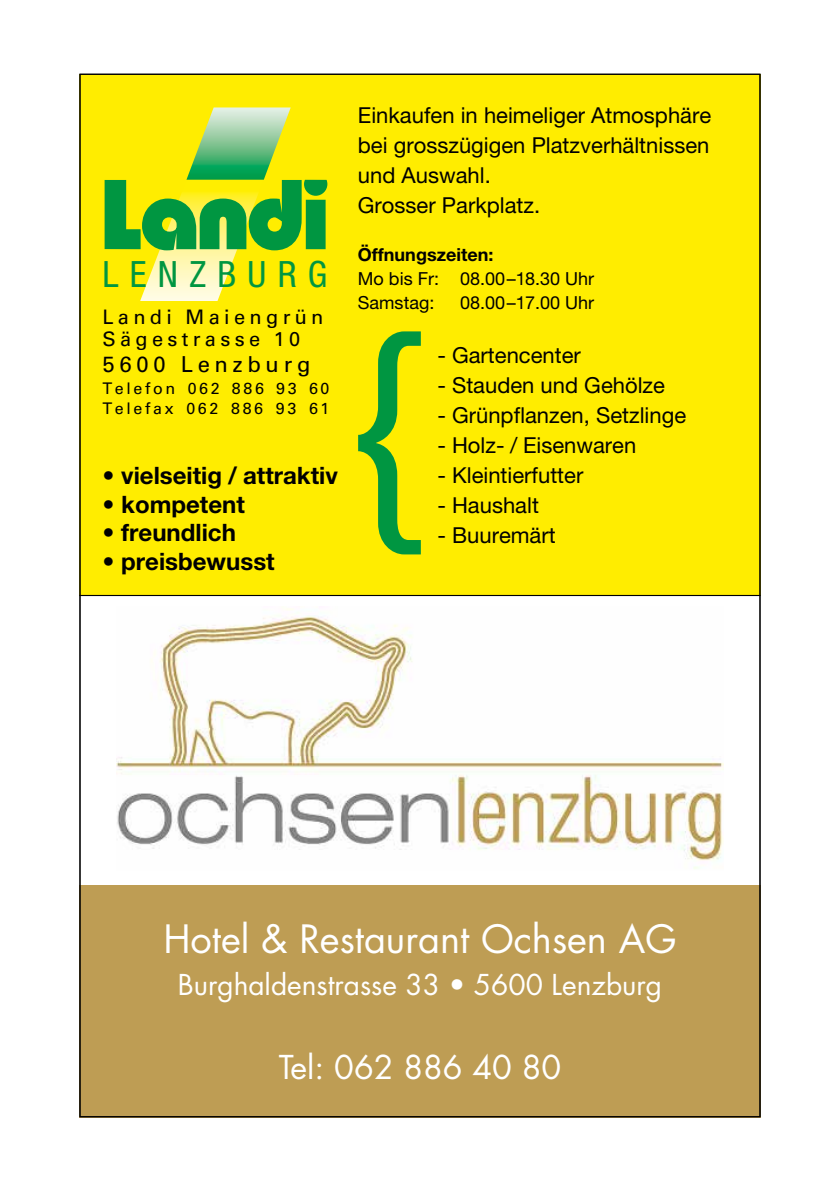
<style>
.page{position:relative;width:840px;height:1191px;background:#fff}
.page>*{position:absolute;margin:0;border:0;box-sizing:border-box;transform-origin:0 0}
.t1{font:240px "Helvetica Neue";color:#009641}
.t2{font:38px "Futura";color:#fff}
.t3{font:condensed 36.2px "Helvetica Neue";letter-spacing:.31em;color:#009641}
.t4{font:32px "Futura";color:#fff}
.t5{font:28px "Futura";color:#fff}
.t6{font:700 24px "Helvetica Neue";color:#000}
.t7{font:22px/30px "Helvetica Neue";color:#000}
.t8{font:22px "Univers";letter-spacing:.215em;color:#000}
.t9{font:20px/22px "Univers";letter-spacing:.215em;color:#000}
.t10{font:18px/24px "Helvetica Neue";color:#000}
.t11{font:700 18px "Helvetica Neue";color:#000}
.t12{font:16px/20px "Univers";letter-spacing:.165em;color:#000}
</style>
<div class="page">
<div style="left:79px;top:74px;width:681px;height:521px;background:#ffed00"></div>
<svg style="left:104px;top:107px;width:223px;height:194px"></svg>
<div style="left:79px;top:884px;width:681px;height:233px;background:#be9d54"></div>
<img style="left:116px;top:608px;width:607px;height:261px">
<hr style="left:79px;top:595px;width:681px;height:1px;background:#000">
<h3 class="t3" style="left:102px;top:253px;width:226px">LENZBURG</h3>
<p class="t9" style="left:102px;top:306px;width:222px">Landi Maiengrün<br>Sägestrasse 10</p>
<p class="t8" style="left:102px;top:351px;width:209px">5600 Lenzburg</p>
<p class="t12" style="left:102px;top:378px;width:228px">Telefon 062 886 93 60<br>Telefax 062 886 93 61</p>
<p class="t6" style="left:102px;top:460px;width:237px">• vielseitig / attraktiv</p>
<p class="t6" style="left:102px;top:489px;width:144px">• kompetent</p>
<p class="t6" style="left:102px;top:518px;width:135px">• freundlich</p>
<p class="t6" style="left:102px;top:547px;width:173px">• preisbewusst</p>
<p class="t7" style="left:358px;top:100px;width:354px">Einkaufen in heimeliger Atmosphäre bei grosszügigen Platzverhältnissen und Auswahl.<br>Grosser Parkplatz.</p>
<p class="t11" style="left:358px;top:244px;width:137px">Öffnungszeiten:</p>
<p class="t10" style="left:358px;top:267px;width:238px">Mo bis Fr: 08.00–18.30 Uhr<br>Samstag:</p>
<p class="t10" style="left:460px;top:291px;width:135px">08.00–17.00 Uhr</p>
<p class="t7" style="left:437px;top:340px;width:145px">- Gartencenter</p>
<p class="t7" style="left:437px;top:370px;width:229px">- Stauden und Gehölze</p>
<p class="t7" style="left:437px;top:400px;width:250px">- Grünpflanzen, Setzlinge</p>
<p class="t7" style="left:437px;top:430px;width:200px">- Holz- / Eisenwaren</p>
<p class="t7" style="left:437px;top:460px;width:147px">- Kleintierfutter</p>
<p class="t7" style="left:437px;top:490px;width:103px">- Haushalt</p>
<h1 class="t1" style="left:346px;top:278px;width:81px">{</h1>
<p class="t7" style="left:437px;top:520px;width:120px">- Buuremärt</p>
<h2 class="t2" style="left:163px;top:914px;width:514px">Hotel &amp; Restaurant Ochsen AG</h2>
<p class="t5" style="left:178px;top:966px;width:485px">Burghaldenstrasse 33 • 5600 Lenzburg</p>
<h3 class="t4" style="left:278px;top:1046px;width:284px">Tel: 062 886 40 80</h3>
</div>
